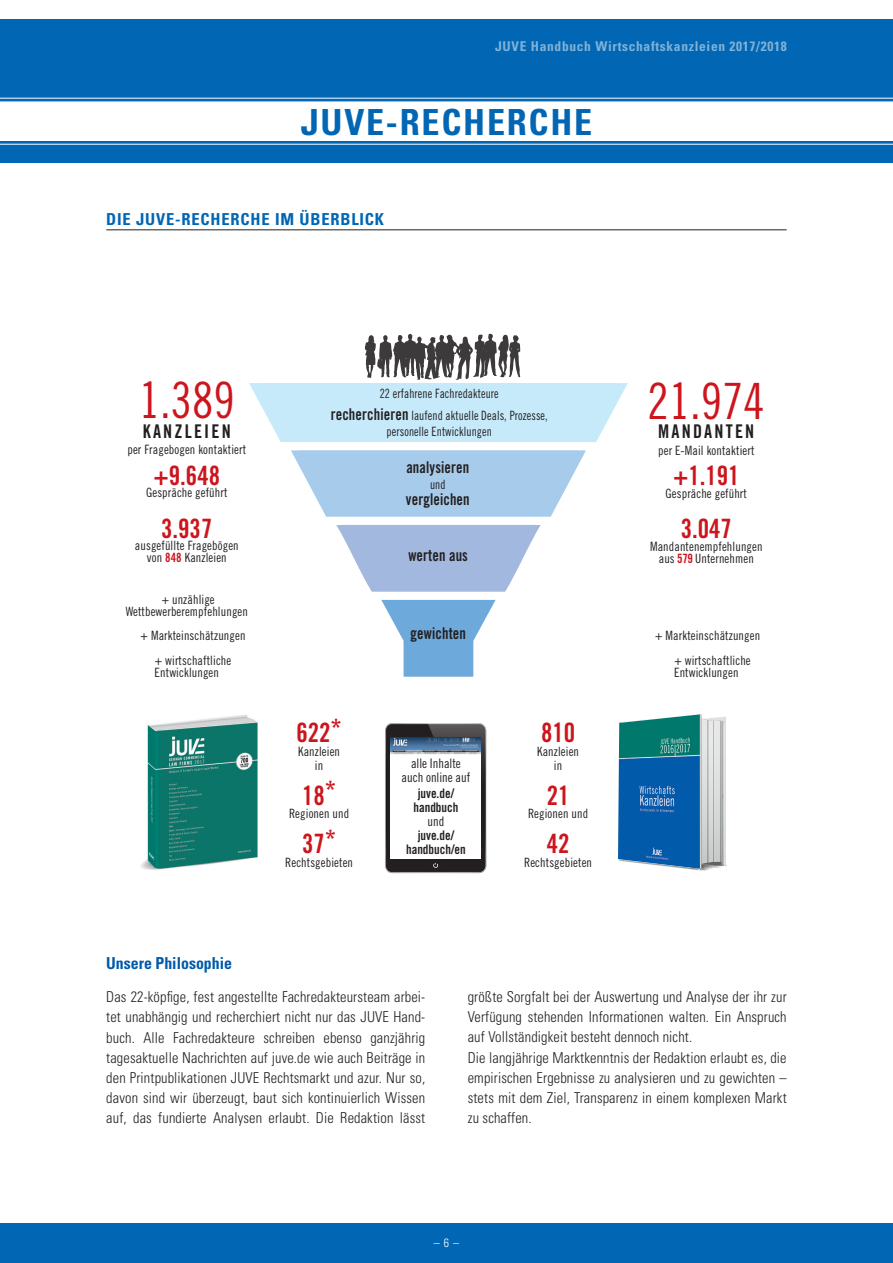
<style>
.page{position:relative;width:893px;height:1263px;background:#fff}
.page>*{position:absolute;margin:0;border:0;box-sizing:border-box;transform-origin:0 0}
.t1{font:50.1px "Trade Gothic LT Std Cn 18";color:#cd151d;scale:.96 1}
.t2{font:700 condensed 36px "Univers";letter-spacing:.05em;color:#0166b3}
.t3{font:26.7px "Trade Gothic LT Std Bd Cn 20";color:#cd151d;scale:.96 1}
.t4{font:18.9px "Trade Gothic LT Std Bd Cn 20";letter-spacing:.12em;color:#231f20;scale:.96 1}
.t5{font:700 condensed 16.5px "Univers";letter-spacing:.05em;color:#0166b3}
.t6{font:700 condensed 16.5px "Univers";color:#015aaa;scale:.96 1}
.t7{font:16.2px "Trade Gothic LT Std Bd Cn 20";letter-spacing:.01em;color:#231f20;scale:.9 1}
.t8{font:300 condensed 15px/20.2px "Univers";letter-spacing:.01em;color:#231f20;text-align:justify;scale:.96 1}
.t9{font:700 condensed 13.5px "Univers";letter-spacing:.05em;color:#fff}
.t10{font:13.2px/13.8px "Trade Gothic LT Std Bd Cn 20";color:#231f20;text-align:center;scale:.96 1}
.t11{font:13.2px/13.8px "Trade Gothic LT Std Cn 18";color:#231f20;text-align:center;scale:.96 1}
.t12{font:12.9px/12.3px "Trade Gothic LT Std Cn 18";letter-spacing:.01em;color:#231f20;text-align:center;scale:.96 1}
.t13{font:12.9px/21.9px "Trade Gothic LT Std Cn 18";letter-spacing:.01em;color:#231f20;text-align:center;scale:.9 1}
.t14{font:300 condensed 12px "Univers";color:#fff}
.s1{font-family:"Trade Gothic LT Std Bd Cn 20";color:#cd151d}
.s2{font-family:"Trade Gothic LT Std Bd Cn 20";font-size:16.2px}
</style>
<div class="page">
<div style="left:0;top:1223px;width:893px;height:40px;background:#0166b3"></div>
<div style="left:0;top:19px;width:893px;height:144px;background:#0166b3"></div>
<svg style="left:381px;top:600px;width:115px;height:77px"></svg>
<svg style="left:291px;top:450px;width:295px;height:67px;background:#b2d1ed"></svg>
<svg style="left:336px;top:525px;width:205px;height:67px"></svg>
<svg style="left:249px;top:333px;width:379px;height:109px"></svg>
<hr style="left:106px;top:230px;width:681px;height:1px;background:#231f20">
<svg style="left:0;top:97px;width:893px;height:48px;background:#dceaf4"></svg>
<img style="left:141px;top:714px;width:117px;height:156px">
<svg style="left:689px;top:714px;width:38px;height:157px;background:#d0d1d1"></svg>
<img style="left:618px;top:714px;width:82px;height:155px">
<svg style="left:385px;top:723px;width:101px;height:150px;background:#454243"></svg>
<img style="left:391px;top:737px;width:90px;height:121px">
<p class="t9" style="left:495px;top:38px;width:293px">JUVE Handbuch Wirtschaftskanzleien 2017/2018</p>
<h2 class="t2" style="left:301px;top:100px;width:293px">JUVE-RECHERCHE</h2>
<p class="t5" style="left:106px;top:209px;width:279px">DIE JUVE-RECHERCHE IM ÜBERBLICK</p>
<h1 class="t1" style="left:139px;top:371px;width:101px">1.389</h1>
<p class="t4" style="left:143px;top:419px;width:93px">KANZLEIEN</p>
<p class="t12" style="left:127px;top:443px;width:125px">per Fragebogen kontaktiert</p>
<h3 class="t3" style="left:154px;top:459px;width:71px">+9.648</h3>
<p class="t12" style="left:146px;top:486px;width:86px">Gespräche geführt</p>
<h3 class="t3" style="left:161px;top:512px;width:55px">3.937</h3>
<p class="t12" style="left:135px;top:539px;width:110px">ausgefüllte Fragebögen von <span class="s1">848</span> Kanzleien</p>
<p class="t12" style="left:126px;top:593px;width:129px">+ unzählige<br>Wettbewerberempfehlungen</p>
<p class="t12" style="left:141px;top:623px;width:111px;line-height:24.6px">+ Markteinschätzungen + wirtschaftliche</p>
<p class="t12" style="left:155px;top:666px;width:69px">Entwicklungen</p>
<p class="t6" style="left:106px;top:953px;width:133px">Unsere Philosophie</p>
<p class="t13" style="left:331px;top:382px;width:243px">22 erfahrene Fachredakteure<br><span class="s2">recherchieren</span> laufend aktuelle Deals, Prozesse,</p>
<p class="t13" style="left:387px;top:420px;width:118px">personelle Entwicklungen</p>
<p class="t7" style="left:406px;top:457px;width:71px">analysieren</p>
<p class="t13" style="left:430px;top:473px;width:19px">und</p>
<p class="t7" style="left:406px;top:490px;width:72px">vergleichen</p>
<p class="t7" style="left:408px;top:545px;width:68px">werten aus</p>
<h3 class="t3" style="left:296px;top:717px;width:49px">622*</h3>
<p class="t12" style="left:298px;top:744px;width:45px;line-height:13.6px">Kanzleien in</p>
<h3 class="t3" style="left:302px;top:779px;width:37px">18*</h3>
<p class="t12" style="left:289px;top:807px;width:64px">Regionen und</p>
<h3 class="t3" style="left:302px;top:827px;width:37px">37*</h3>
<p class="t12" style="left:285px;top:856px;width:72px">Rechtsgebieten</p>
<p class="t7" style="left:411px;top:623px;width:63px">gewichten</p>
<p class="t11" style="left:402px;top:757px;width:73px">alle Inhalte auch online auf</p>
<p class="t10" style="left:413px;top:786px;width:48px">juve.de/ handbuch</p>
<p class="t11" style="left:427px;top:814px;width:19px">und</p>
<p class="t10" style="left:406px;top:828px;width:64px">juve.de/ handbuch/en</p>
<h3 class="t3" style="left:541px;top:717px;width:37px">810</h3>
<p class="t12" style="left:537px;top:744px;width:45px;line-height:13.6px">Kanzleien in</p>
<h3 class="t3" style="left:547px;top:779px;width:25px">21</h3>
<p class="t12" style="left:528px;top:807px;width:64px">Regionen und</p>
<h3 class="t3" style="left:547px;top:827px;width:25px">42</h3>
<p class="t12" style="left:524px;top:856px;width:72px">Rechtsgebieten</p>
<h1 class="t1" style="left:648px;top:371px;width:124px">21.974</h1>
<p class="t4" style="left:658px;top:420px;width:102px">MANDANTEN</p>
<p class="t12" style="left:658px;top:444px;width:102px">per E-Mail kontaktiert</p>
<h3 class="t3" style="left:673px;top:459px;width:71px">+1.191</h3>
<p class="t12" style="left:666px;top:487px;width:86px">Gespräche geführt</p>
<h3 class="t3" style="left:681px;top:513px;width:55px">3.047</h3>
<p class="t12" style="left:650px;top:540px;width:119px">Mandantenempfehlungen aus <span class="s1">579</span> Unternehmen</p>
<p class="t12" style="left:674px;top:623px;width:91px;line-height:24.6px;text-align:left;text-indent:-19px">+ Markteinschätzungen + wirtschaftliche</p>
<p class="t12" style="left:674px;top:666px;width:69px">Entwicklungen</p>
<p class="t8" style="left:106px;top:986px;width:334px">Das 22-köpfige, fest angestellte Fachredakteursteam arbei&shy;tet unabhängig und recherchiert nicht nur das JUVE Hand&shy;buch. Alle Fachredakteure schreiben ebenso ganzjährig tagesaktuelle Nachrichten auf juve.de wie auch Beiträge in den Printpublikationen JUVE Rechtsmarkt und azur. Nur so, davon sind wir überzeugt, baut sich kontinuierlich Wissen auf, das fundierte Analysen erlaubt. Die Redaktion lässt</p>
<p class="t8" style="left:468px;top:986px;width:334px;text-align:left">größte Sorgfalt bei der Auswertung und Analyse der ihr zur Verfügung stehenden Informationen walten. Ein Anspruch auf Vollständigkeit besteht dennoch nicht.<br>Die langjährige Marktkenntnis der Redaktion erlaubt es, die empirischen Ergebnisse zu analysieren und zu gewichten – stets mit dem Ziel, Transparenz in einem komplexen Markt zu schaffen.</p>
<p class="t14" style="left:434px;top:1236px;width:27px">– 6 –</p>
</div>
